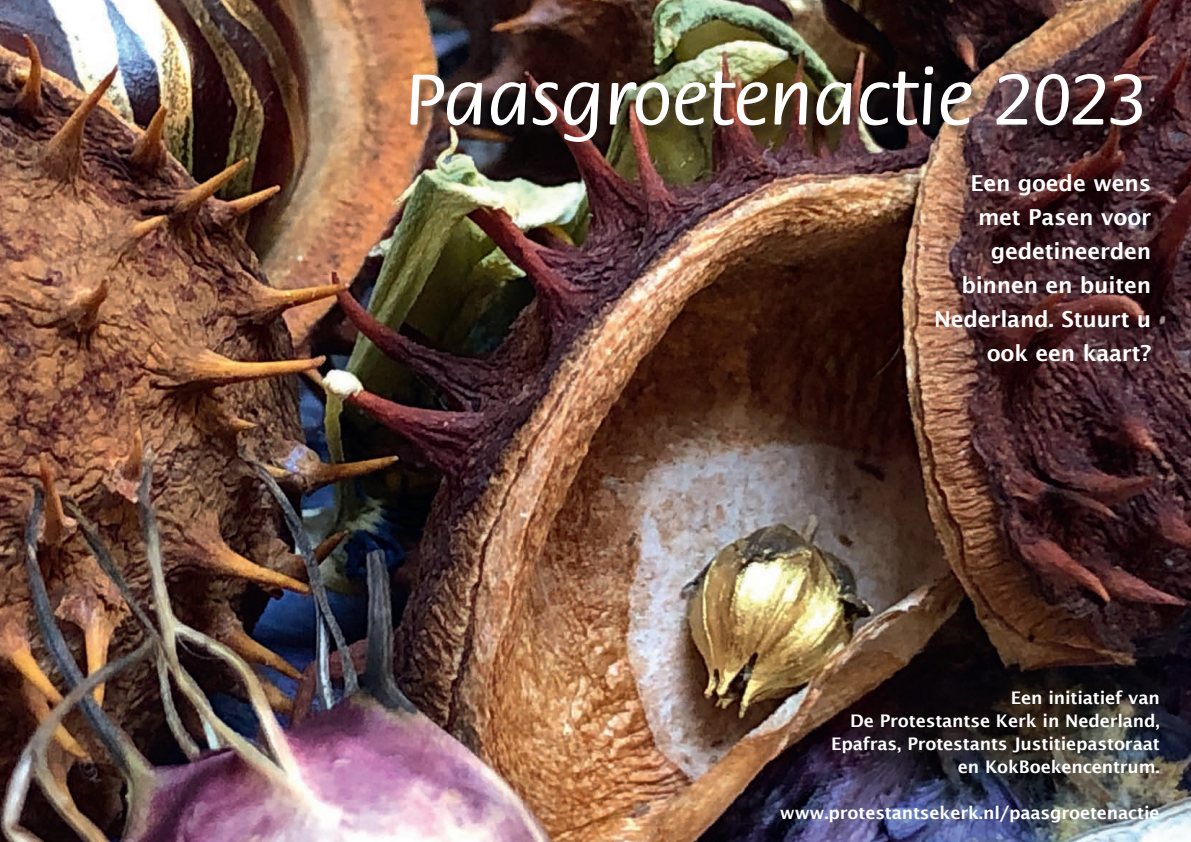
<style>
.page{position:relative;width:1191px;height:842px;background:#fff}
.page>*{position:absolute;margin:0;border:0;box-sizing:border-box;transform-origin:0 0}
.t1{font:500 79.1px "Flora";color:#fff}
.t2{font:600 22px/34px "Lucida Sans";letter-spacing:-.01em;color:#fff;text-align:right}
.t3{font:600 17.4px/23.1px "Lucida Sans";letter-spacing:-.01em;color:#fff;text-align:right}
</style>
<div class="page">
<img style="left:0;top:0;width:1191px;height:842px">
<div style="left:412px;top:68px;width:742px;height:86px;background:#231f20;opacity:.5"></div>
<h1 class="t1" style="left:405px;top:58px;width:743px">Paasgroetenactie 2023</h1>
<p class="t2" style="left:934px;top:166px;width:219px">Een goede wens met Pasen voor gedetineerden binnen en buiten<br>Nederland. Stuurt u ook een kaart?</p>
<p class="t3" style="left:831px;top:686px;width:330px">Een initiatief van<br>De Protestantse Kerk in Nederland,<br>Epafras, Protestants Justitiepastoraat en KokBoekencentrum.</p>
<p class="t3" style="left:780px;top:801px;width:381px">www.protestantsekerk.nl/paasgroetenactie</p>
</div>
